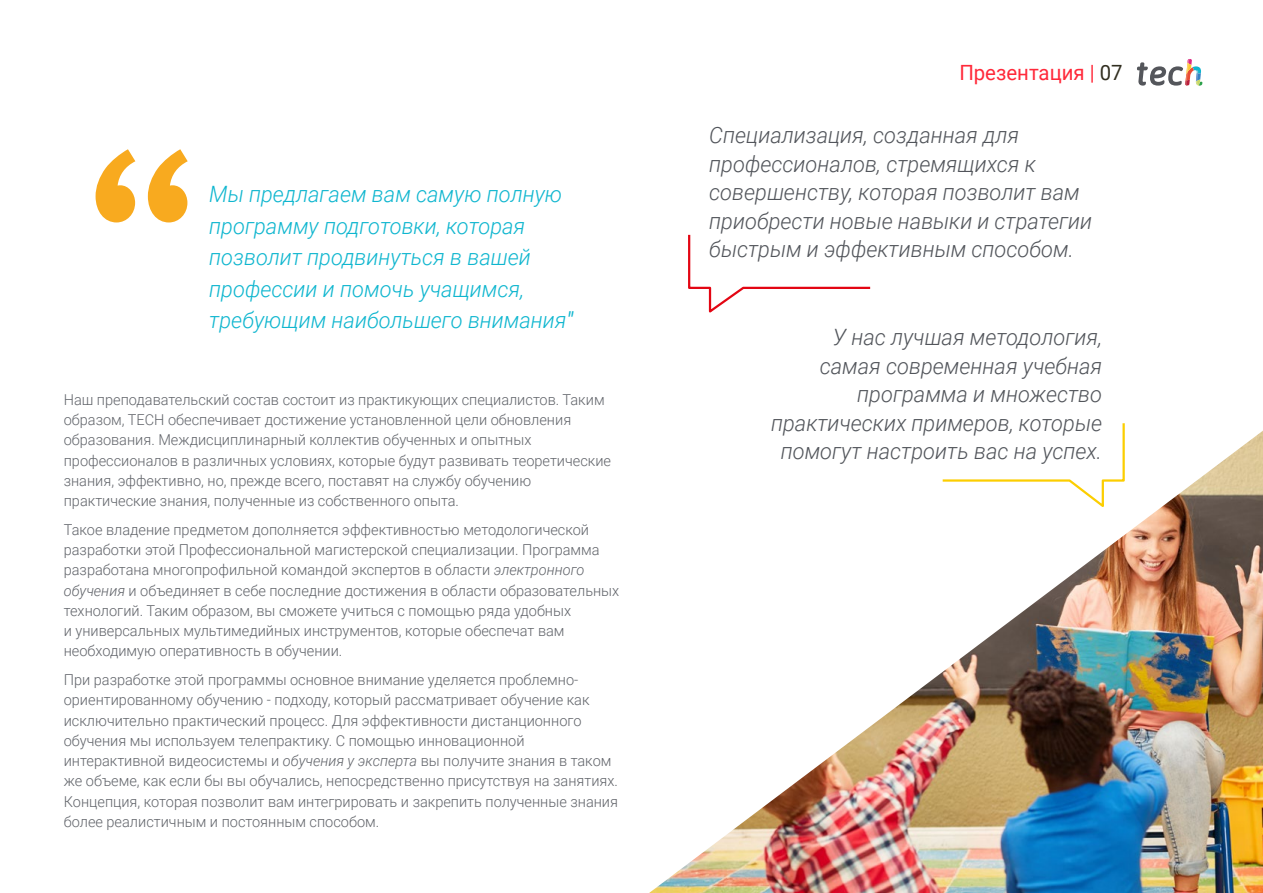
<style>
.page{position:relative;width:1263px;height:893px;background:#fff}
.page>*{position:absolute;margin:0;border:0;box-sizing:border-box;transform-origin:0 0}
.t1{font:italic 300 22.5px/28.5px "Roboto";color:#52555b}
.t2{font:italic 300 22.5px/31.5px "Roboto";color:#0fb6cf}
.t3{font:21px "Roboto";color:#ff293a}
.t4{font:300 15px/20.2px "Roboto";color:#61646a}
.s1{font-weight:400}
.s2{font-style:italic}
.s3{color:#312e20}
</style>
<div class="page">
<svg style="left:96px;top:149px;width:92px;height:73px"></svg>
<img style="left:649px;top:431px;width:614px;height:462px">
<svg style="left:688px;top:234px;width:183px;height:79px"></svg>
<svg style="left:1137px;top:59px;width:65px;height:27px"></svg>
<svg style="left:940px;top:423px;width:186px;height:87px"></svg>
<h1 class="t2" style="left:209px;top:177px;width:366px">Мы предлагаем вам самую полную программу подготовки, которая позволит продвинуться в вашей профессии и помочь учащимся, требующим наибольшего внимания<span class="s1">"</span></h1>
<p class="t4" style="left:64px;top:389px;width:549px">Наш преподавательский состав состоит из практикующих специалистов. Таким образом, TECH обеспечивает достижение установленной цели обновления образования. Междисциплинарный коллектив обученных и опытных профессионалов в различных условиях, которые будут развивать теоретические знания, эффективно, но, прежде всего, поставят на службу обучению практические знания, полученные из собственного опыта.</p>
<p class="t4" style="left:64px;top:519px;width:557px">Такое владение предметом дополняется эффективностью методологической разработки этой Профессиональной магистерской специализации. Программа разработана многопрофильной командой экспертов в области <span class="s2">электронного обучения</span> и объединяет в себе последние достижения в области образовательных технологий. Таким образом, вы сможете учиться с помощью ряда удобных<br>и универсальных мультимедийных инструментов, которые обеспечат вам необходимую оперативность в обучении.</p>
<p class="t4" style="left:64px;top:669px;width:556px">При разработке этой программы основное внимание уделяется проблемно&shy;ориентированному обучению - подходу, который рассматривает обучение как исключительно практический процесс. Для эффективности дистанционного обучения мы используем телепрактику. С помощью инновационной интерактивной видеосистемы и <span class="s2">обучения у эксперта</span> вы получите знания в таком же объеме, как если бы вы обучались, непосредственно присутствуя на занятиях.<br>Концепция, которая позволит вам интегрировать и закрепить полученные знания более реалистичным и постоянным способом.</p>
<h2 class="t3" style="left:959px;top:57px;width:165px">Презентация | <span class="s3">07</span></h2>
<h1 class="t1" style="left:709px;top:120px;width:384px">Специализация, созданная для профессионалов, стремящихся к совершенству, которая позволит вам приобрести новые навыки и стратегии быстрым и эффективным способом.</h1>
<h1 class="t1" style="left:771px;top:322px;width:333px;text-align:right">У нас лучшая методология, самая современная учебная программа и множество практических примеров, которые помогут настроить вас на успех.</h1>
</div>
